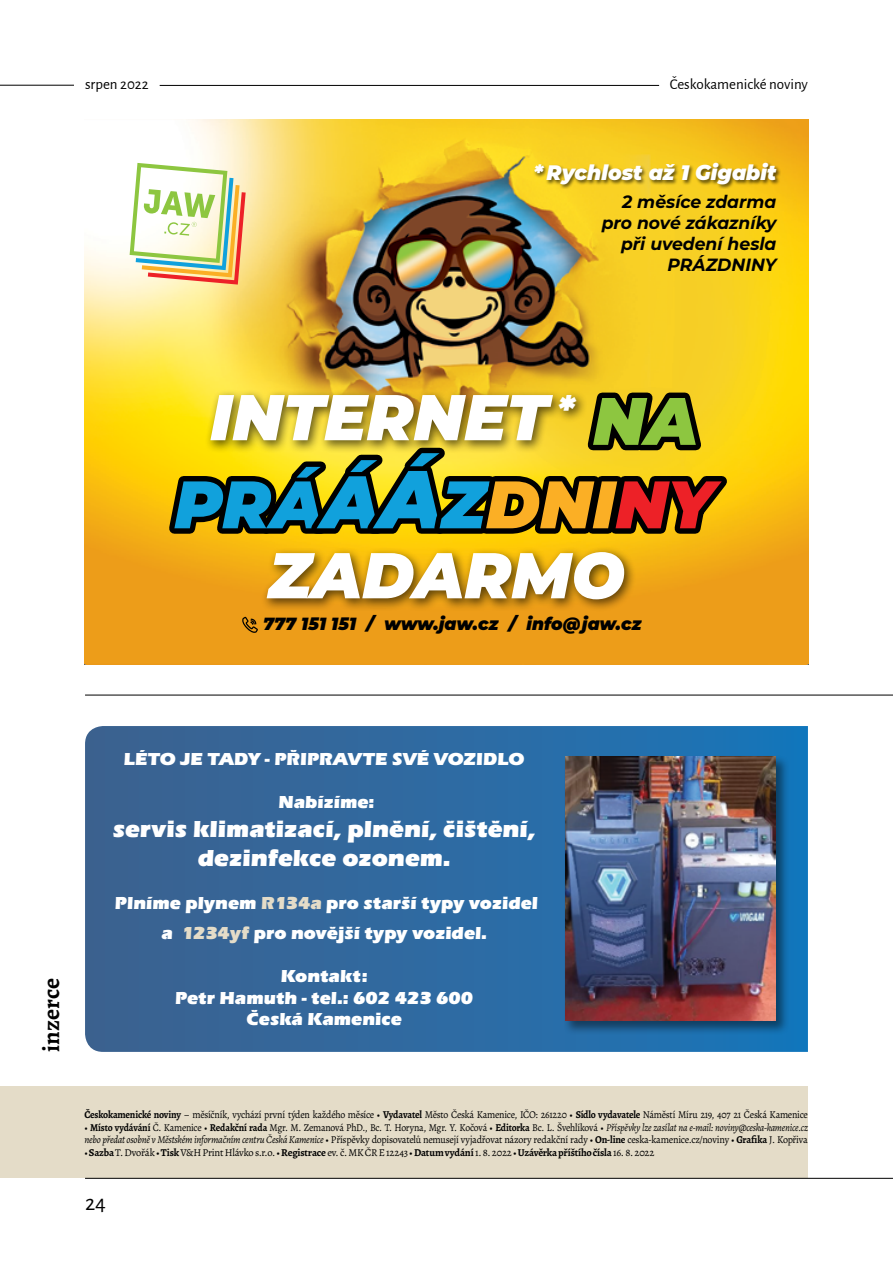
<style>
.page{position:relative;width:893px;height:1263px;background:#fff}
.page>*{position:absolute;margin:0;border:0;box-sizing:border-box;transform-origin:0 0}
.t1{font:italic 900 67.05px "Montserrat";color:#11a1dc}
.t2{font:italic 900 67.05px "Montserrat";color:#8dc640}
.t3{font:italic 900 64.5px "Montserrat";color:#fff}
.t4{font:900 24px/28.8px "Eras Itc TOT";color:#fff;text-align:center}
.t5{font:700 24px "Alegreya";color:#000}
.t6{font:22.5px "Alegreya Sans";color:#000}
.t7{font:italic 900 20.85px "Montserrat";color:#fff}
.t8{font:900 18px/21.6px "Eras Itc TOT";color:#fff;text-align:center}
.t9{font:italic 700 17.55px/21.1px "Montserrat";color:#000;text-align:right}
.t10{font:italic 900 17.55px "Montserrat";color:#000}
.t11{font:15px "Alegreya Sans";color:#000}
.t12{font:10.5px/12.6px "Alegreya";letter-spacing:-.025em;color:#000;scale:.94 1}
.t13{font:10.5px "Alegreya";letter-spacing:-.025em;color:#000;scale:.96 1}
.s1{font-size:74.4px}
.s2{font-size:81.9px}
.s3{color:#fbaf25}
.s4{color:#ed2127}
.s5{color:#e4dcc8}
.s6{font-weight:700}
.s7{font-style:italic}
</style>
<div class="page">
<hr style="left:160px;top:85px;width:499px;height:1px;background:#000">
<hr style="left:0;top:85px;width:74px;height:1px;background:#000">
<div style="left:0;top:1086px;width:808px;height:92px;background:#e4dcc8"></div>
<hr style="left:85px;top:1178px;width:808px;height:1px;background:#000">
<hr style="left:85px;top:695px;width:808px;height:1px;background:#000">
<img style="left:85px;top:119px;width:723px;height:545px">
<svg style="left:130px;top:163px;width:116px;height:122px"></svg>
<svg style="left:242px;top:617px;width:16px;height:16px"></svg>
<div style="left:533px;top:161px;width:248px;height:28px;background:#000;opacity:.6"></div>
<div style="left:261px;top:546px;width:376px;height:65px;background:#000;opacity:.6"></div>
<svg style="left:162px;top:383px;width:574px;height:158px;background:#957f13"></svg>
<svg style="left:85px;top:726px;width:723px;height:326px;background:#30689e"></svg>
<div style="left:564px;top:756px;width:225px;height:279px;background:#000;opacity:.45"></div>
<img style="left:565px;top:757px;width:211px;height:264px">
<h3 class="t11" style="left:85px;top:74px;width:65px">srpen 2022</h3>
<h3 class="t11" style="left:670px;top:74px;width:140px">Českokamenické noviny</h3>
<h3 class="t7" style="left:533px;top:157px;width:244px">* Rychlost až 1 Gigabit</h3>
<h3 class="t9" style="left:602px;top:190px;width:176px">2 měsíce zdarma pro nové zákazníky při uvedení hesla<br>PRÁZDNINY</h3>
<h2 class="t3" style="left:210px;top:369px;width:366px">INTERNET <sup>*</sup></h2>
<h1 class="t2" style="left:593px;top:370px;width:107px">NA</h1>
<h1 class="t1" style="left:174px;top:454px;width:542px">PRÁ<span class="s1">Á</span><span class="s2">Á</span>Z<span class="s3">DNI</span><span class="s4">NY</span></h1>
<h2 class="t3" style="left:268px;top:527px;width:358px">ZADARMO</h2>
<h3 class="t10" style="left:263px;top:611px;width:380px">777 151 151 / www.jaw.cz / info@jaw.cz</h3>
<h3 class="t5" style="left:35px;top:1052px;width:76px;rotate:-90deg">inzerce</h3>
<h3 class="t8" style="left:124px;top:748px;width:402px">LÉTO JE TADY - PŘIPRAVTE SVÉ VOZIDLO</h3>
<h3 class="t8" style="left:279px;top:791px;width:97px">Nabízíme:</h3>
<h3 class="t4" style="left:113px;top:814px;width:425px">servis klimatizací, plnění, čištění, dezinfekce ozonem.</h3>
<h3 class="t8" style="left:115px;top:888px;width:425px;line-height:30.2px">Plníme plynem <span class="s5">R134a</span> pro starší typy vozidel a <span class="s5">1234yf</span> pro novější typy vozidel.</h3>
<h3 class="t8" style="left:175px;top:965px;width:299px">Kontakt:<br>Petr Hamuth - tel.: 602 423 600<br>Česká Kamenice</h3>
<p class="t12" style="left:84px;top:1108px;width:771px"><span class="s6">Českokamenické noviny</span> – měsíčník, vychází první týden každého měsíce • <span class="s6">Vydavatel</span> Město Česká Kamenice, IČO: 261220 • <span class="s6">Sídlo vydavatele</span> Náměstí Míru 219, 407 21 Česká Kamenice</p>
<p class="t12" style="left:84px;top:1121px;width:771px">• <span class="s6">Místo vydávání</span> Č. Kamenice • <span class="s6">Redakční rada</span> Mgr. M. Zemanová PhD., Bc. T. Horyna, Mgr. Y. Kočová • <span class="s6">Editorka</span> Bc. L. Švehlíková • <span class="s7">Příspěvky lze zasílat na e-mail: noviny@ceska-kamenice.cz nebo předat osobně v Městském informačním centru Česká Kamenice</span> • Příspěvky dopisovatelů nemusejí vyjadřovat názory redakční rady • <span class="s6">On-line</span> ceska-kamenice.cz/noviny • <span class="s6">Grafika</span> J. Kopřiva</p>
<p class="t13" style="left:84px;top:1145px;width:595px">• <span class="s6">Sazba</span> T. Dvořák • <span class="s6">Tisk</span> V&amp;H Print Hlávko s.r.o. • <span class="s6">Registrace</span> ev. č. MK ČR E 12243 • <span class="s6">Datum vydání</span>1. 8. 2022 • <span class="s6">Uzávěrka příštího čísla</span>16. 8. 2022</p>
<h3 class="t6" style="left:85px;top:1187px;width:23px">24</h3>
</div>
